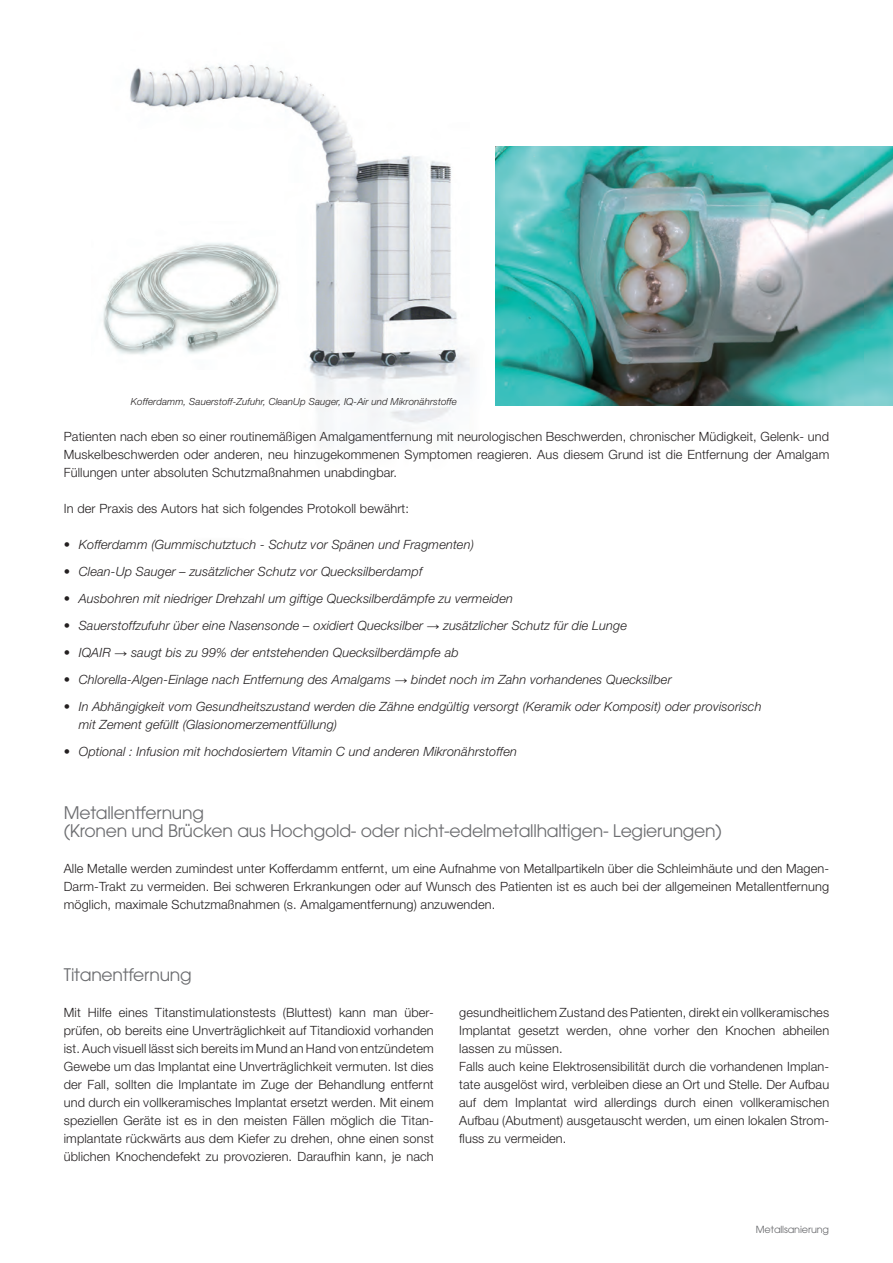
<style>
.page{position:relative;width:893px;height:1263px;background:#fff}
.page>*{position:absolute;margin:0;border:0;box-sizing:border-box;transform-origin:0 0}
.t1{font:17.25px/18px "Avant Garde";letter-spacing:-.015em;color:#6c6d70}
.t2{font:300 12.75px/18px "Helvetica Neue LT Std";letter-spacing:.01em;color:#231f20;text-align:justify}
.t3{font:italic 300 12.75px/18px "Helvetica Neue";letter-spacing:.01em;color:#231f20}
.t4{font:italic 300 9.75px "Helvetica Neue";letter-spacing:.01em;color:#231f20}
.t5{font:9.75px "Avant Garde";letter-spacing:-.015em;color:#6c6d70}
.s1{font-family:"Arial";font-weight:400}
</style>
<div class="page">
<img style="left:130px;top:65px;width:427px;height:372px">
<img style="left:496px;top:146px;width:397px;height:259px">
<img style="left:103px;top:222px;width:184px;height:147px">
<p class="t4" style="left:131px;top:396px;width:327px">Kofferdamm, Sauerstoff-Zufuhr, CleanUp Sauger, IQ-Air und Mikronährstoffe</p>
<p class="t2" style="left:64px;top:427px;width:767px">Patienten nach eben so einer routinemäßigen Amalgamentfernung mit neurologischen Beschwerden, chronischer Müdigkeit, Gelenk- und Muskelbeschwerden oder anderen, neu hinzugekommenen Symptomen reagieren. Aus diesem Grund ist die Entfernung der Amalgam Füllungen unter absoluten Schutzmaßnahmen unabdingbar.</p>
<p class="t2" style="left:64px;top:499px;width:347px">In der Praxis des Autors hat sich folgendes Protokoll bewährt:</p>
<p class="t3" style="left:64px;top:535px;width:412px">• Kofferdamm (Gummischutztuch - Schutz vor Spänen und Fragmenten)</p>
<p class="t3" style="left:64px;top:562px;width:360px">• Clean-Up Sauger – zusätzlicher Schutz vor Quecksilberdampf</p>
<p class="t3" style="left:64px;top:589px;width:451px">• Ausbohren mit niedriger Drehzahl um giftige Quecksilberdämpfe zu vermeiden</p>
<p class="t3" style="left:64px;top:616px;width:565px">• Sauerstoffzufuhr über eine Nasensonde – oxidiert Quecksilber <span class="s1">→</span> zusätzlicher Schutz für die Lunge</p>
<p class="t3" style="left:64px;top:643px;width:396px">• IQAIR <span class="s1">→</span> saugt bis zu 99% der entstehenden Quecksilberdämpfe ab</p>
<p class="t3" style="left:64px;top:670px;width:609px">• Chlorella-Algen-Einlage nach Entfernung des Amalgams <span class="s1">→</span> bindet noch im Zahn vorhandenes Quecksilber</p>
<p class="t3" style="left:79px;top:697px;width:684px;text-indent:-15px">• In Abhängigkeit vom Gesundheitszustand werden die Zähne endgültig versorgt (Keramik oder Komposit) oder provisorisch mit Zement gefüllt (Glasionomerzementfüllung)</p>
<p class="t3" style="left:64px;top:742px;width:455px">• Optional : Infusion mit hochdosiertem Vitamin C und anderen Mikronährstoffen</p>
<h1 class="t1" style="left:64px;top:804px;width:660px">Metallentfernung<br>(Kronen und Brücken aus Hochgold- oder nicht-edelmetallhaltigen- Legierungen)</h1>
<p class="t2" style="left:64px;top:859px;width:767px">Alle Metalle werden zumindest unter Kofferdamm entfernt, um eine Aufnahme von Metallpartikeln über die Schleimhäute und den Magen-Darm-Trakt zu vermeiden. Bei schweren Erkrankungen oder auf Wunsch des Patienten ist es auch bei der allgemeinen Metallentfernung möglich, maximale Schutzmaßnahmen (s. Amalgamentfernung) anzuwenden.</p>
<h1 class="t1" style="left:64px;top:966px;width:130px">Titanentfernung</h1>
<p class="t2" style="left:64px;top:1003px;width:371px">Mit Hilfe eines Titanstimulationstests (Bluttest) kann man über&shy;prüfen, ob bereits eine Unverträglichkeit auf Titandioxid vorhanden ist. Auch visuell lässt sich bereits im Mund an Hand von entzündetem Gewebe um das Implantat eine Unverträglichkeit vermuten. Ist dies der Fall, sollten die Implantate im Zuge der Behandlung entfernt und durch ein vollkeramisches Implantat ersetzt werden. Mit einem speziellen Geräte ist es in den meisten Fällen möglich die Titan&shy;implantate rückwärts aus dem Kiefer zu drehen, ohne einen sonst üblichen Knochendefekt zu provozieren. Daraufhin kann, je nach</p>
<p class="t2" style="left:459px;top:1003px;width:371px;text-align:left">gesundheitlichem Zustand des Patienten, direkt ein vollkeramisches Implantat gesetzt werden, ohne vorher den Knochen abheilen lassen zu müssen.<br>Falls auch keine Elektrosensibilität durch die vorhandenen Implan&shy;tate ausgelöst wird, verbleiben diese an Ort und Stelle. Der Aufbau auf dem Implantat wird allerdings durch einen vollkeramischen Aufbau (Abutment) ausgetauscht werden, um einen lokalen Strom&shy;fluss zu vermeiden.</p>
<p class="t5" style="left:756px;top:1224px;width:75px">Metallsanierung</p>
</div>
